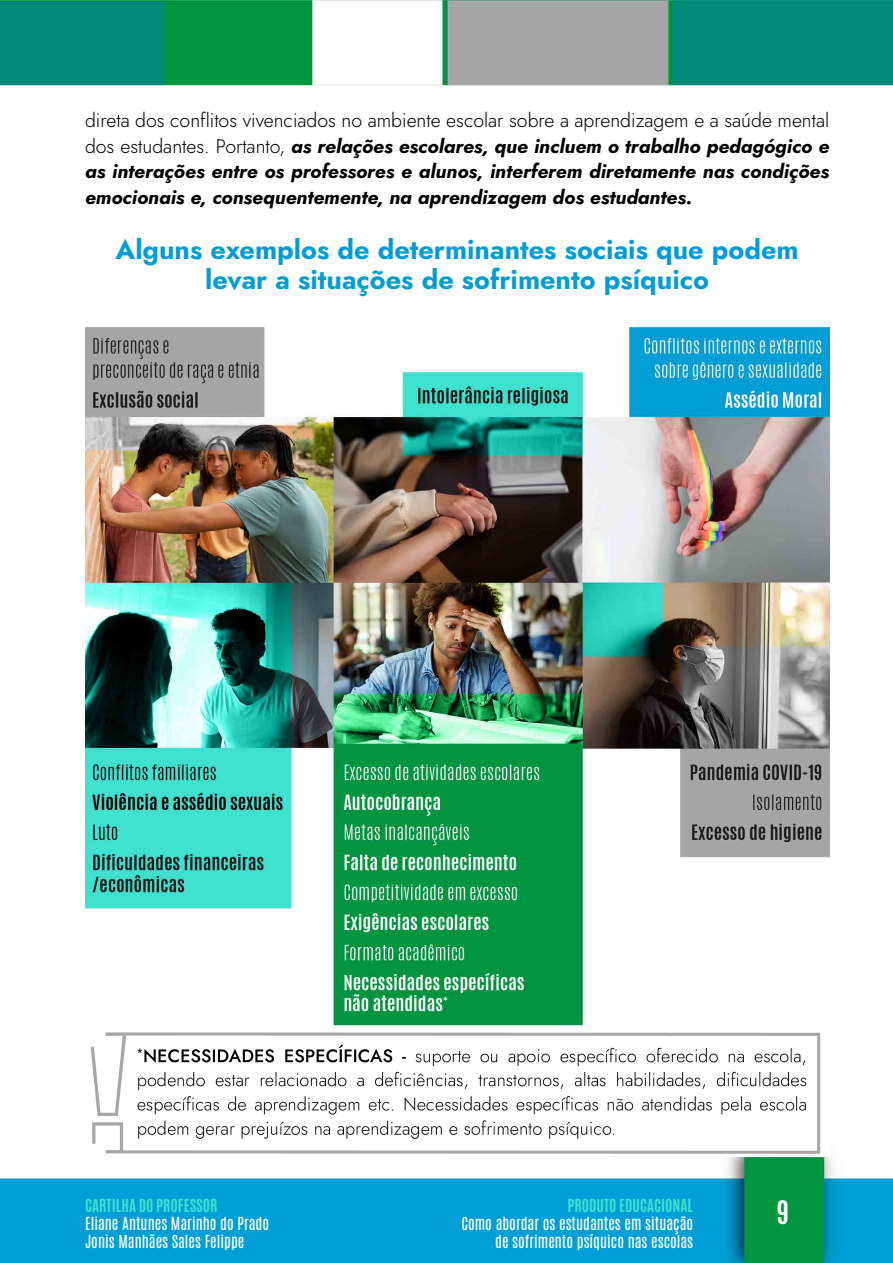
<style>
.page{position:relative;width:893px;height:1263px;background:#fff}
.page>*{position:absolute;margin:0;border:0;box-sizing:border-box;transform-origin:0 0}
.t1{font:700 27px/30px "Jost";color:#009ed4;text-align:center}
.t2{font:700 27px "Antonio";color:#fff}
.t3{font:italic 700 19.5px/25.5px "Jost";color:#000;text-align:justify}
.t4{font:15px/18px "Antonio";color:#fff;text-align:right}
.t5{font:700 15px "Antonio";color:#40e0d0}
.s1{font-weight:300;font-style:normal}
</style>
<div class="page">
<img style="left:0;top:0;width:893px;height:1263px">
<img style="left:85px;top:315px;width:745px;height:842px">
<p class="t3" style="left:85px;top:108px;width:746px"><span class="s1">direta dos conflitos vivenciados no ambiente escolar sobre a aprendizagem e a saúde mental dos estudantes. Portanto,</span> as relações escolares, que incluem o trabalho pedagógico e as interações entre os professores e alunos, interferem diretamente nas condições emocionais e, consequentemente, na aprendizagem dos estudantes.</p>
<h1 class="t1" style="left:116px;top:235px;width:685px">Alguns exemplos de determinantes sociais que podem levar a situações de sofrimento psíquico</h1>
<p class="t5" style="left:85px;top:1194px;width:134px">CARTILHA DO PROFESSOR</p>
<p class="t4" style="left:85px;top:1215px;width:186px;text-align:left">Eliane Antunes Marinho do Prado<br>Jonis Manhães Sales Felippe</p>
<p class="t5" style="left:568px;top:1194px;width:127px">PRODUTO EDUCACIONAL</p>
<p class="t4" style="left:461px;top:1215px;width:233px">Como abordar os estudantes em situação de sofrimento psíquico nas escolas</p>
<h1 class="t2" style="left:777px;top:1192px;width:14px">9</h1>
</div>
